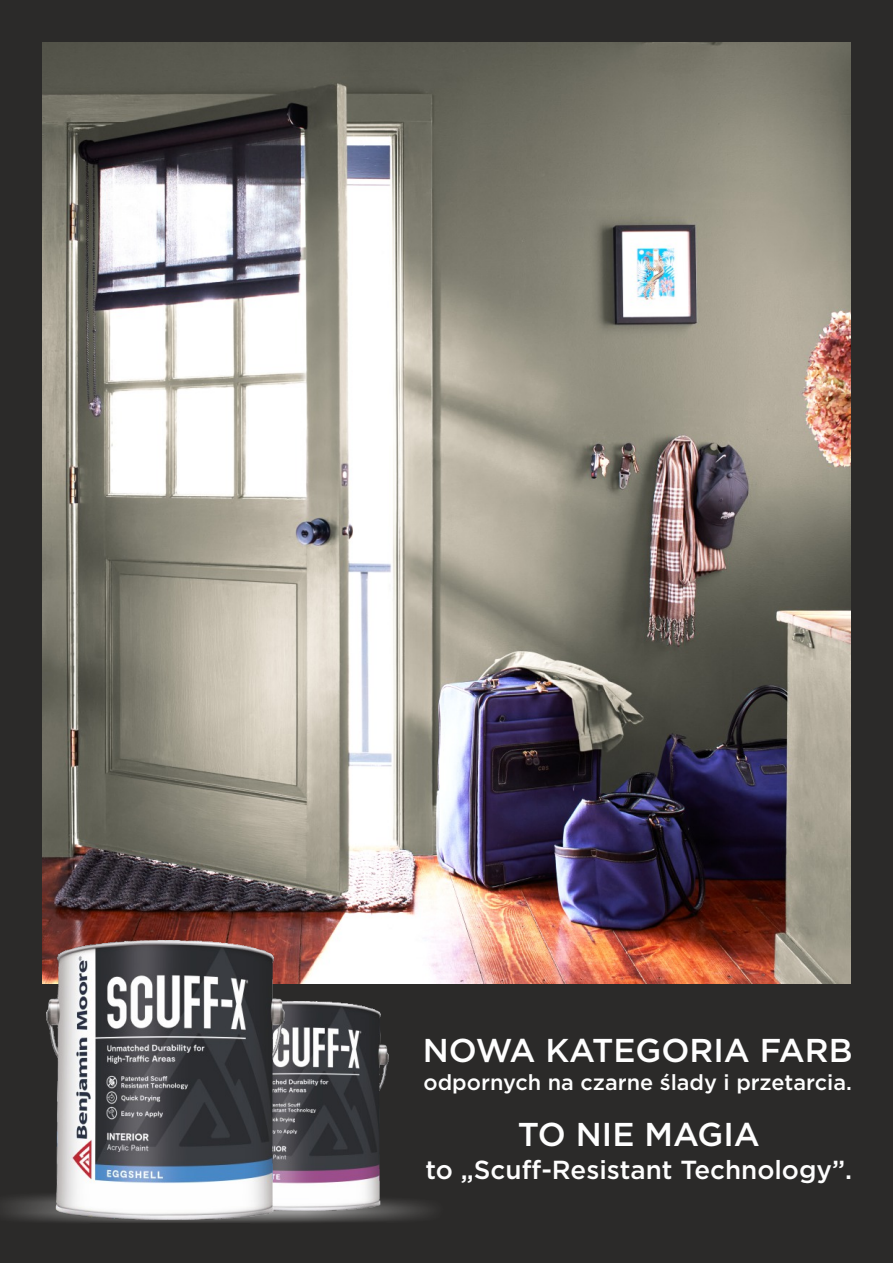
<style>
.page{position:relative;width:893px;height:1263px;background:#2b2a29}
.page>*{position:absolute;margin:0;border:0;box-sizing:border-box;transform-origin:0 0}
.t1{font:500 33px "Gotham";color:#fefefe}
.t2{font:500 26.1px "Gotham";color:#fefefe}
.t3{font:500 21.75px "Gotham";color:#fefefe}
</style>
<div class="page">
<img style="left:43px;top:43px;width:807px;height:940px">
<img style="left:2px;top:1196px;width:429px;height:27px">
<img style="left:285px;top:1002px;width:103px;height:208px">
<img style="left:46px;top:941px;width:239px;height:278px">
<h1 class="t1" style="left:423px;top:1035px;width:431px">NOWA KATEGORIA FARB</h1>
<p class="t3" style="left:423px;top:1073px;width:430px">odpornych na czarne ślady i przetarcia.</p>
<h1 class="t1" style="left:518px;top:1120px;width:244px">TO NIE MAGIA</h1>
<p class="t2" style="left:426px;top:1158px;width:428px">to „Scuff-Resistant Technology”.</p>
</div>
